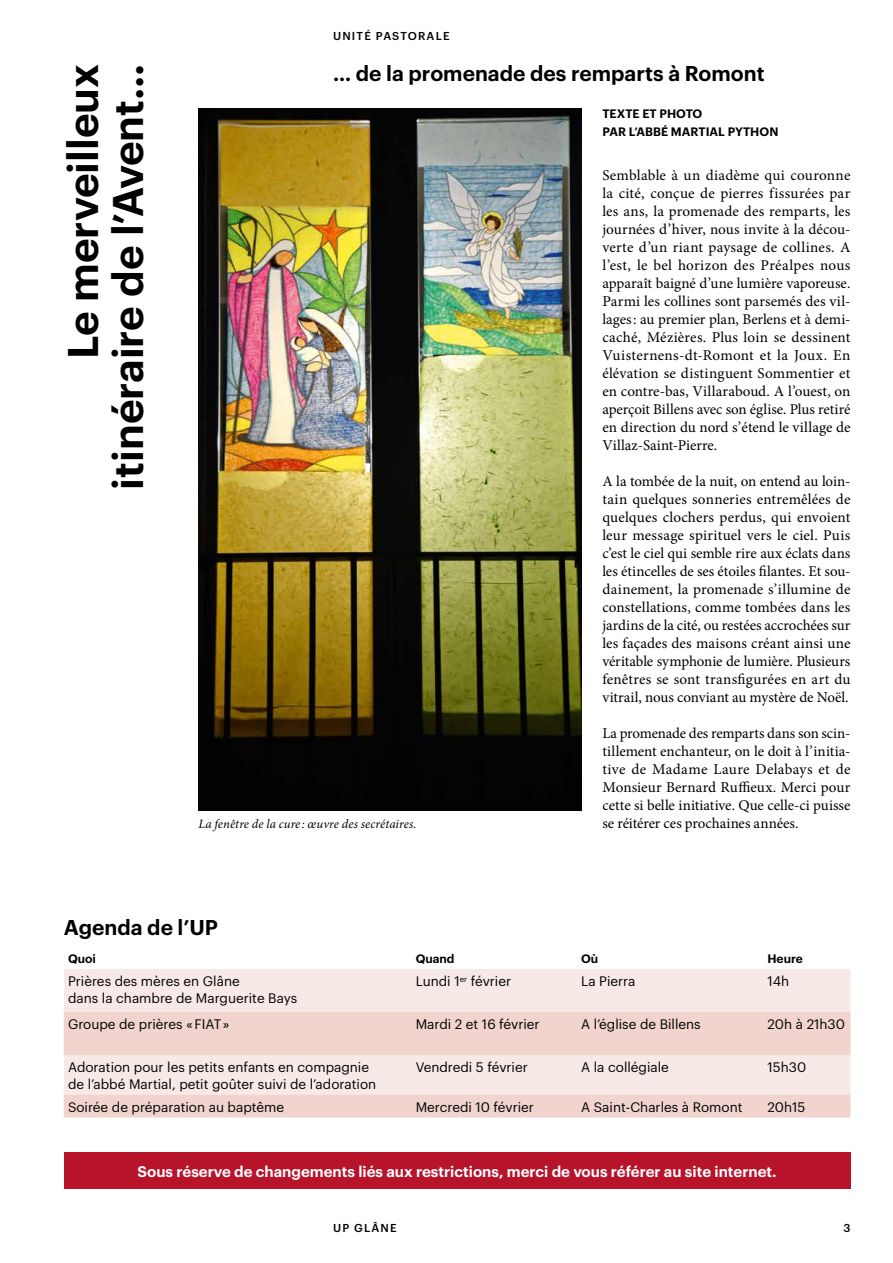
<style>
.page{position:relative;width:893px;height:1263px;background:#fff}
.page>*{position:absolute;margin:0;border:0;box-sizing:border-box;transform-origin:0 0}
.t1{font:600 42px/45px "Graphik";color:#000;text-align:right}
.t2{font:600 21px "Graphik";color:#000}
.t3{font:15px/18px "Minion Pro";color:#000;text-align:justify}
.t4{font:600 15px "Graphik";color:#fff}
.t5{font:13.5px/16.5px "Graphik";color:#000}
.t6{font:italic 12.75px "Minion Pro";letter-spacing:.01em;color:#000}
.t7{font:600 12px/18px "Graphik";letter-spacing:.005em;color:#000}
.t8{font:500 11.25px "Graphik";letter-spacing:.105em;color:#000}
</style>
<div class="page">
<div style="left:64px;top:1152px;width:786px;height:36px;background:#b7142c"></div>
<div style="left:64px;top:969px;width:786px;height:43px;background:#f7e9e6"></div>
<svg style="left:64px;top:1012px;width:786px;height:105px;background:#f2dbd6"></svg>
<img style="left:198px;top:108px;width:383px;height:702px">
<p class="t8" style="left:333px;top:27px;width:118px">UNITÉ PASTORALE</p>
<h1 class="t1" style="left:57px;top:490px;width:427px;rotate:-90deg">Le merveilleux itinéraire de l’Avent…</h1>
<h2 class="t2" style="left:333px;top:57px;width:433px">… de la promenade des remparts à Romont</h2>
<p class="t7" style="left:602px;top:103px;width:177px">TEXTE ET PHOTO<br>PAR L’ABBÉ MARTIAL PYTHON</p>
<p class="t3" style="left:602px;top:166px;width:250px">Semblable à un diadème qui couronne la cité, conçue de pierres fissurées par les ans, la promenade des remparts, les journées d’hiver, nous invite à la décou&shy;verte d’un riant paysage de collines. A l’est, le bel horizon des Préalpes nous apparaît baigné d’une lumière vaporeuse.<br>Parmi les collines sont parsemés des vil&shy;lages: au premier plan, Berlens et à demi&shy;caché, Mézières. Plus loin se dessinent Vuisternens-dt-Romont et la Joux. En élévation se distinguent Sommentier et en contre-bas, Villaraboud. A l’ouest, on aperçoit Billens avec son église. Plus retiré en direction du nord s’étend le village de Villaz-Saint-Pierre.</p>
<p class="t3" style="left:602px;top:472px;width:250px">A la tombée de la nuit, on entend au loin&shy;tain quelques sonneries entremêlées de quelques clochers perdus, qui envoient leur message spirituel vers le ciel. Puis c’est le ciel qui semble rire aux éclats dans les étincelles de ses étoiles filantes. Et sou&shy;dainement, la promenade s’illumine de constellations, comme tombées dans les jardins de la cité, ou restées accrochées sur les façades des maisons créant ainsi une véritable symphonie de lumière. Plusieurs fenêtres se sont transfigurées en art du vitrail, nous conviant au mystère de Noël.</p>
<p class="t3" style="left:602px;top:724px;width:250px">La promenade des remparts dans son scin&shy;tillement enchanteur, on le doit à l’initia&shy;tive de Madame Laure Delabays et de Monsieur Bernard Ruffieux. Merci pour cette si belle initiative. Que celle-ci puisse se réitérer ces prochaines années.</p>
<p class="t6" style="left:198px;top:815px;width:220px">La fenêtre de la cure: œuvre des secrétaires.</p>
<h2 class="t2" style="left:64px;top:912px;width:156px">Agenda de l’UP</h2>
<p class="t7" style="left:68px;top:949px;width:29px">Quoi</p>
<p class="t7" style="left:416px;top:949px;width:40px">Quand</p>
<p class="t7" style="left:581px;top:949px;width:19px">Où</p>
<p class="t7" style="left:767px;top:949px;width:37px">Heure</p>
<p class="t5" style="left:68px;top:972px;width:231px">Prières des mères en Glâne<br>dans la chambre de Marguerite Bays</p>
<p class="t5" style="left:416px;top:972px;width:97px">Lundi 1<sup>er</sup> février</p>
<p class="t5" style="left:581px;top:972px;width:56px">La Pierra</p>
<p class="t5" style="left:767px;top:972px;width:23px">14h</p>
<p class="t5" style="left:68px;top:1015px;width:163px">Groupe de prières « FIAT »</p>
<p class="t5" style="left:416px;top:1015px;width:126px">Mardi 2 et 16 février</p>
<p class="t5" style="left:581px;top:1015px;width:121px">A l’église de Billens</p>
<p class="t5" style="left:767px;top:1015px;width:79px">20h à 21h30</p>
<p class="t5" style="left:68px;top:1058px;width:310px">Adoration pour les petits enfants en compagnie de l’abbé Martial, petit goûter suivi de l’adoration</p>
<p class="t5" style="left:416px;top:1058px;width:114px">Vendredi 5 février</p>
<p class="t5" style="left:581px;top:1058px;width:89px">A la collégiale</p>
<p class="t5" style="left:767px;top:1058px;width:40px">15h30</p>
<p class="t5" style="left:68px;top:1097px;width:218px">Soirée de préparation au baptême</p>
<p class="t5" style="left:416px;top:1097px;width:120px">Mercredi 10 février</p>
<p class="t5" style="left:581px;top:1097px;width:163px">A Saint-Charles à Romont</p>
<p class="t5" style="left:767px;top:1097px;width:39px">20h15</p>
<p class="t4" style="left:138px;top:1159px;width:640px">Sous réserve de changements liés aux restrictions, merci de vous référer au site internet.</p>
<p class="t8" style="left:333px;top:1219px;width:65px">UP GLÂNE</p>
<p class="t8" style="left:843px;top:1219px;width:9px">3</p>
</div>
